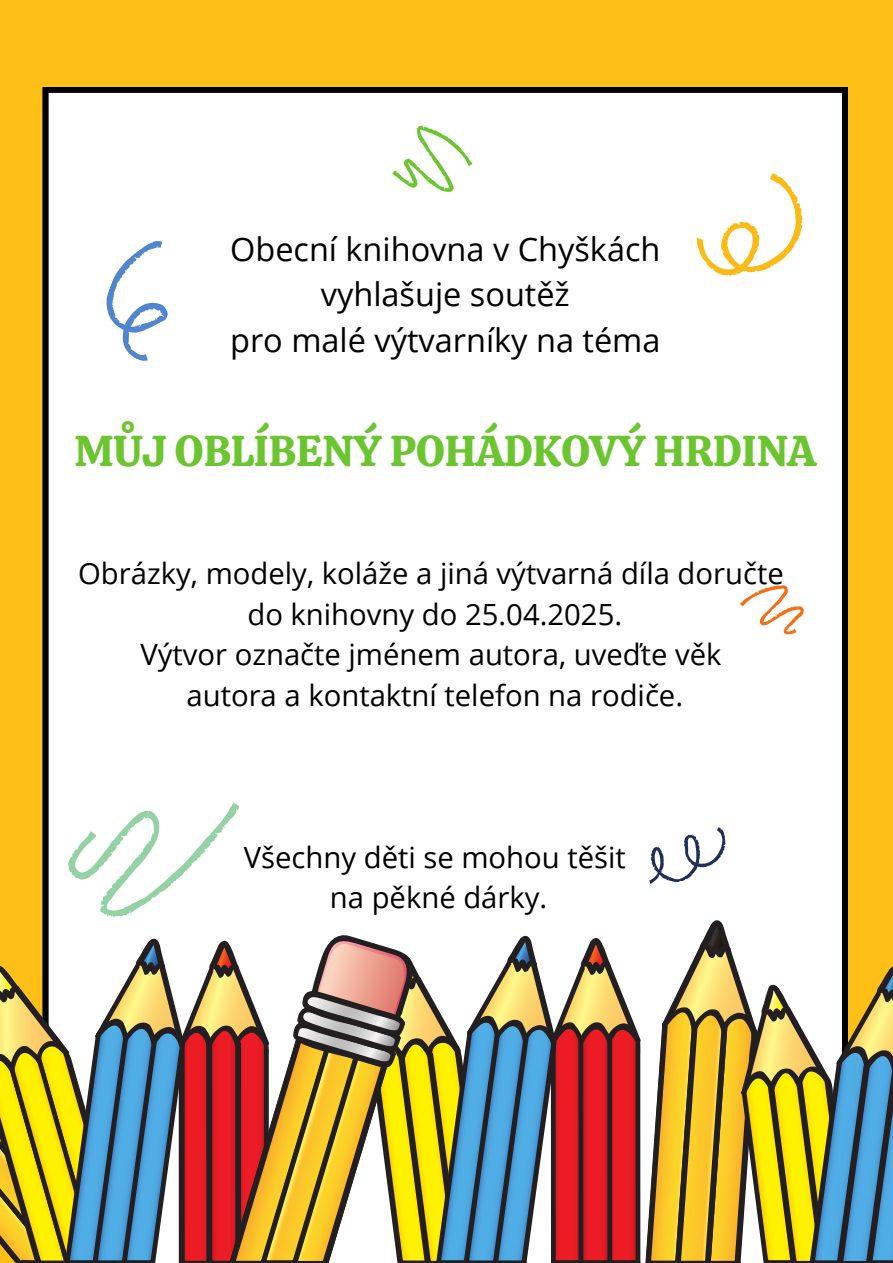
<style>
.page{position:relative;width:893px;height:1263px;background:#fec017}
.page>*{position:absolute;margin:0;border:0;box-sizing:border-box;transform-origin:0 0}
.t1{font:42.97px "Calistoga";color:#6ac52f}
.t2{font:32.47px "Open Sans";color:#000}
.t3{font:29.25px "Open Sans";color:#000}
</style>
<div class="page">
<div style="left:42px;top:87px;width:806px;height:701px;background:#fff"></div>
<svg style="left:687px;top:159px;width:135px;height:142px;background:#fef8e9"></svg>
<svg style="left:392px;top:125px;width:80px;height:67px;background:#e5f5db"></svg>
<svg style="left:0;top:788px;width:893px;height:475px;background:#c8b894"></svg>
<svg style="left:740px;top:585px;width:64px;height:49px;background:#fce4d4"></svg>
<svg style="left:90px;top:230px;width:101px;height:134px;background:#ecf2f9"></svg>
<p class="t2" style="left:230px;top:227px;width:432px">Obecní knihovna v Chyškách</p>
<p class="t2" style="left:321px;top:272px;width:250px">vyhlašuje soutěž</p>
<p class="t2" style="left:230px;top:317px;width:432px">pro malé výtvarníky na téma</p>
<p class="t1" style="left:74px;top:423px;width:743px">MŮJ OBLÍBENÝ POHÁDKOVÝ HRDINA</p>
<p class="t3" style="left:78px;top:553px;width:707px">Obrázky, modely, koláže a jiná výtvarná díla doručte</p>
<h1 class="t3" style="left:247px;top:593px;width:376px">do knihovny do 25.04.2025.</h1>
<p class="t3" style="left:140px;top:634px;width:583px">Výtvor označte jménem autora, uveďte věk</p>
<p class="t3" style="left:186px;top:674px;width:498px">autora a kontaktní telefon na rodiče.</p>
<p class="t3" style="left:244px;top:836px;width:383px">Všechny děti se mohou těšit</p>
<p class="t3" style="left:330px;top:877px;width:219px">na pěkné dárky.</p>
</div>
